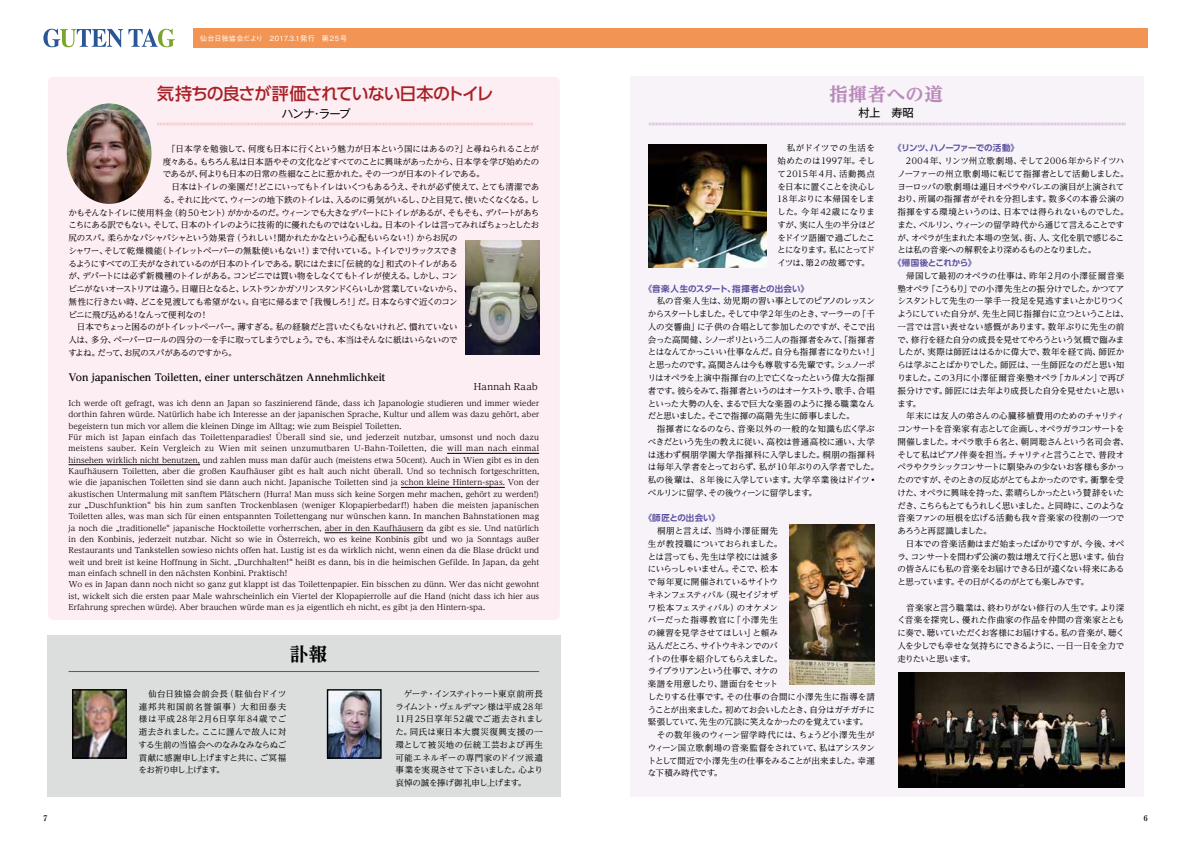
<style>
.page{position:relative;width:1191px;height:842px;background:#fff}
.page>*{position:absolute;margin:0;border:0;box-sizing:border-box;transform-origin:0 0}
.t1{font:700 expanded 18.4px "UD Reimin Pro";letter-spacing:.035em;color:#ba89bb}
.t2{font:700 expanded 18.4px "UD Reimin Pro";color:#000}
.t3{font:500 17px "UD Shin Go Pro";letter-spacing:-.065em;color:#a72126}
.t4{font:11.3px "Gothic MB101 Pr 5";letter-spacing:-.06em;color:#000}
.t5{font:700 9.9px "UD Reimin Pro";letter-spacing:-.005em;color:#000}
.t6{font:9.2px "UD Reimin Pro";letter-spacing:.02em;color:#000}
.t7{font:8.5px/12.8px "UD Reimin Pro";letter-spacing:-.055em;color:#000;text-align:justify}
.t8{font:8.5px/12.8px "UD Reimin Pro";letter-spacing:-.035em;color:#000}
.t9{font:8.5px "UD Reimin Pro";letter-spacing:-.075em;color:#000}
.t10{font:8.5px "UD Reimin Pro";letter-spacing:-.105em;color:#000}
.t11{font:8.5px "UD Reimin Pro";letter-spacing:-.09em;color:#000}
.t12{font:8.5px "UD Reimin Pro";letter-spacing:-.025em;color:#000}
.t13{font:700 8.5px "UD Shin Go Pro De";letter-spacing:-.015em;color:#584c9d}
.t14{font:700 8.5px "UD Shin Go Pro De";letter-spacing:-.085em;color:#584c9d}
.t15{font:700 8.5px "UD Shin Go Pro De";letter-spacing:-.06em;color:#584c9d}
.t16{font:8.5px "UD Reimin Pro";letter-spacing:-.08em;color:#000}
.t17{font:700 8.5px "UD Shin Go Pro De";letter-spacing:-.005em;color:#584c9d}
.t18{font:7.8px/11.3px "UD Reimin Pro";letter-spacing:.01em;color:#000}
.t19{font:700 7.8px "Ryumin Pr 5";color:#000}
.t20{font:500 7.1px "Gothic BBB Pr 5";letter-spacing:.04em;color:#fff}
</style>
<div class="page">
<div style="left:595px;top:28px;width:553px;height:20px;background:#f29554"></div>
<svg style="left:43px;top:29px;width:132px;height:18px"></svg>
<div style="left:193px;top:28px;width:402px;height:20px;background:#f29554"></div>
<div style="left:630px;top:76px;width:513px;height:720px;background:#f7f3f8"></div>
<svg style="left:649px;top:122px;width:476px;height:4px"></svg>
<img style="left:648px;top:144px;width:118px;height:124px">
<img style="left:898px;top:672px;width:226px;height:115px">
<img style="left:789px;top:524px;width:85px;height:160px">
<div style="left:47px;top:635px;width:513px;height:161px;background:#dcdddd"></div>
<img style="left:329px;top:691px;width:50px;height:66px">
<div style="left:327px;top:689px;width:54px;height:70px;border:1px solid #000"></div>
<img style="left:74px;top:691px;width:51px;height:66px">
<div style="left:72px;top:689px;width:55px;height:70px;border:1px solid #000"></div>
<hr style="left:69px;top:671px;width:470px;height:1px;background:#565956">
<div style="left:48px;top:77px;width:512px;height:543px;background:#fdeef3;border-radius:6px"></div>
<img style="left:465px;top:241px;width:74px;height:113px">
<img style="left:67px;top:103px;width:84px;height:101px">
<hr style="left:447px;top:453px;width:92px;height:1px;background:#000">
<hr style="left:69px;top:464px;width:131px;height:1px;background:#000">
<hr style="left:401px;top:487px;width:104px;height:1px;background:#000">
<hr style="left:325px;top:533px;width:98px;height:1px;background:#000">
<svg style="left:157px;top:122px;width:376px;height:4px"></svg>
<p class="t20" style="left:200px;top:33px;width:149px">仙台日独協会だより　2017.3.1発行　第25号</p>
<h2 class="t3" style="left:157px;top:80px;width:338px">気持ちの良さが評価されていない日本のトイレ</h2>
<h3 class="t4" style="left:282px;top:104px;width:70px">ハンナ・ラープ</h3>
<h1 class="t1" style="left:829px;top:79px;width:115px">指揮者への道</h1>
<h3 class="t4" style="left:858px;top:103px;width:57px">村上　寿昭</h3>
<p class="t7" style="left:777px;top:141px;width:99px">　私がドイツでの生活を始めたのは1997年。そして2015年４月、活動拠点を日本に置くことを決心し18年ぶりに本帰国をしました。今年 42歳になりますが、実に人生の半分ほどをドイツ語圏で過ごしたことになります。私にとってドイツは、第２の故郷です。</p>
<p class="t13" style="left:643px;top:282px;width:167px">《音楽人生のスタート、指揮者との出会い》</p>
<p class="t7" style="left:648px;top:295px;width:233px;text-align:left">　私の音楽人生は、幼児期の習い事としてのピアノのレッスンからスタートしました。そして中学２年生のとき、マーラーの「千人の交響曲」に子供の合唱として参加したのですが、そこで出会った高関健、シノーポリという二人の指揮者をみて、「指揮者とはなんてかっこいい仕事なんだ。自分も指揮者になりたい！」と思ったのです。高関さんは今も尊敬する先輩です。シュノーポリはオペラを上演中指揮台の上で亡くなったという偉大な指揮者です。彼らをみて、指揮者というのはオーケストラ、歌手、合唱といった大勢の人を、まるで巨大な楽器のように操る職業なんだと思いました。そこで指揮の高階先生に師事しました。<br>　指揮者になるのなら、音楽以外の一般的な知識も広く学ぶべきだという先生の教えに従い、高校は普通高校に通い、大学は迷わず桐朋学園大学指揮科に入学しました。桐朋の指揮科は毎年入学者をとっておらず、私が10 年ぶりの入学者でした。私の後輩は、８年後に入学しています。大学卒業後はドイツ •ベルリンに留学、その後ウィーンに留学します。</p>
<p class="t17" style="left:643px;top:511px;width:78px">《師匠との出会い》</p>
<p class="t7" style="left:647px;top:524px;width:229px;text-align:left">　桐朋と言えば、当時小澤征爾先<br>生が教授職についておられました。<br>とは言っても、先生は学校には滅多<br>にいらっしゃいません。そこで、松本<br>で毎年夏に開催されているサイトウ<br>キネンフェスティバル（現セイジオザ<br>ワ松本フェスティバル）のオケメン<br>バーだった指導教官に「小澤先生<br>の練習を見学させてほしい」と頼み<br>込んだところ、サイトウキネンでのバ<br>イトの仕事を紹介してもらえました。<br>ライブラリアンという仕事で、オケの<br>楽譜を用意したり、譜面台をセット<br>したりする仕事です。その仕事の合間に小澤先生に指導を請うことが出来ました。初めてお会いしたとき、自分はガチガチに緊張していて、先生の冗談に笑えなかったのを覚えています。　その数年後のウィーン留学時代には、ちょうど小澤先生がウィーン国立歌劇場の音楽監督をされていて、私はアシスタントとして間近で小澤先生の仕事をみることが出来ました。幸運な下積み時代です。</p>
<p class="t14" style="left:893px;top:141px;width:127px">《リンツ、ハノーファーでの活動》</p>
<p class="t8" style="left:897px;top:154px;width:233px">　2004年、リンツ州立歌劇場、そして2006年からドイツハノーファーの州立歌劇場に転じて指揮者として活動しました。ヨーロッパの歌劇場は連日オペラやバレエの演目が上演されており、所属の指揮者がそれを分担します。数多くの本番公演の指揮をする環境というのは、日本では得られないものでした。また、ベルリン、ウィーンの留学時代から通じて言えることですが、オペラが生まれた本場の空気、街、人、文化を肌で感じることは私の音楽への解釈をより深めるものとなりました。</p>
<p class="t15" style="left:893px;top:256px;width:84px">《帰国後とこれから》</p>
<p class="t7" style="left:897px;top:269px;width:233px;text-align:left">　帰国して最初のオペラの仕事は、昨年２月の小澤征爾音楽塾オペラ「こうもり」での小澤先生との振分けでした。かつてアシスタントして先生の一挙手一投足を見逃すまいとかじりつくようにしていた自分が、先生と同じ指揮台に立つということは、一言では言い表せない感慨があります。数年ぶりに先生の前で、修行を経た自分の成長を見せてやろうという気概で臨みましたが、実際は師匠ははるかに偉大で、数年を経て尚、師匠からは学ぶことばかりでした。師匠は、一生師匠なのだと思い知りました。この３月に小澤征爾音楽塾オペラ「カルメン」で再び振分けです。師匠には去年より成長した自分を見せたいと思います。<br>　年末には友人の弟さんの心臓移植費用のためのチャリティコンサートを音楽家有志として企画し、オペラガラコンサートを開催しました。オペラ歌手 6 名と、朝岡聡さんという名司会者、そして私はピアノ伴奏を担当。チャリティと言うことで、普段オペラやクラシックコンサートに馴染みの少ないお客様も多かったのですが、そのときの反応がとてもよかったのです。衝撃を受けた、オペラに興味を持った、素晴らしかったという賛辞をいただき、こちらもとてもうれしく思いました。と同時に、このような音楽ファンの垣根を広げる活動も我々音楽家の役割の一つであろうと再認識しました。<br>　日本での音楽活動はまだ始まったばかりですが、今後、オペラ、コンサートを問わず公演の数は増えて行くと思います。仙台の皆さんにも私の音楽をお届けできる日が遠くない将来にあると思っています。その日がくるのがとても楽しみです。</p>
<p class="t7" style="left:897px;top:601px;width:229px">　音楽家と言う職業は、終わりがない修行の人生です。より深く音楽を探究し、優れた作曲家の作品を仲間の音楽家とともに奏で、聴いていただくお客様にお届けする。私の音楽が、聴く人を少しでも幸せな気持ちにできるように、一日一日を全力で</p>
<p class="t12" style="left:163px;top:142px;width:378px">　「日本学を勉強して、何度も日本に行くという魅力が日本という国にはあるの？」と尋ねられることが</p>
<p class="t7" style="left:163px;top:155px;width:378px">度々ある。もちろん私は日本語やその文化などすべてのことに興味があったから、日本学を学び始めたの</p>
<p class="t7" style="left:163px;top:167px;width:323px">であるが、何よりも日本の日常の些細なことに惹かれた。その一つが日本のトイレである。</p>
<p class="t7" style="left:163px;top:180px;width:378px">　日本はトイレの楽園だ！どこにいってもトイレはいくつもあるうえ、それが必ず使えて、とても清潔であ</p>
<p class="t9" style="left:163px;top:193px;width:378px">る。それに比べて、ウィーンの地下鉄のトイレは、入るのに勇気がいるし、ひと目見て、使いたくなくなる。し</p>
<p class="t7" style="left:68px;top:206px;width:472px">かもそんなトイレに使用料金（約 50 セント）がかかるのだ。ウィーンでも大きなデパートにトイレがあるが、そもそも、デパートがあち</p>
<p class="t9" style="left:68px;top:218px;width:472px">こちにある訳でもない。そして、日本のトイレのように技術的に優れたものではないしね。日本のトイレは言ってみればちょっとしたお</p>
<p class="t7" style="left:68px;top:231px;width:390px">尻のスパ。柔らかなパシャパシャという効果音（うれしい！聞かれたかなという心配もいらない！）からお尻の</p>
<p class="t11" style="left:68px;top:244px;width:391px">シャワー、そして乾燥機能（トイレットペーパーの無駄使いもない！）まで付いている。トイレでリラックスでき</p>
<p class="t7" style="left:68px;top:257px;width:391px">るようにすべての工夫がなされているのが日本のトイレである。駅にはたまに「伝統的な」和式のトイレがある</p>
<p class="t7" style="left:68px;top:270px;width:390px">が、デパートには必ず新機種のトイレがある。コンビニでは買い物をしなくてもトイレが使える。しかし、コン</p>
<p class="t10" style="left:68px;top:282px;width:395px">ビニがないオーストリアは違う。日曜日となると、レストランかガソリンスタンドくらいしか営業していないから、</p>
<p class="t7" style="left:68px;top:295px;width:390px">無性に行きたい時、どこを見渡しても希望がない。自宅に帰るまで「我慢しろ！」だ。日本ならすぐ近くのコン</p>
<p class="t7" style="left:68px;top:308px;width:141px">ビニに飛び込める！なんって便利なの！</p>
<p class="t7" style="left:68px;top:321px;width:390px">　日本でちょっと困るのがトイレットペーパー。薄すぎる。私の経験だと言いたくもないけれど、慣れていない</p>
<p class="t7" style="left:68px;top:333px;width:390px">人は、多分、ペーパーロールの四分の一を手に取ってしまうでしょう。でも、本当はそんなに紙はいらないので</p>
<p class="t7" style="left:68px;top:346px;width:170px">すよね。だって、お尻のスパがあるのですから。</p>
<p class="t5" style="left:68px;top:369px;width:318px">Von japanischen Toiletten, einer unterschätzen Annehmlichkeit</p>
<p class="t6" style="left:474px;top:379px;width:65px">Hannah Raab</p>
<p class="t18" style="left:68px;top:397px;width:472px">Ich werde oft gefragt, was ich denn an Japan so faszinierend fände, dass ich Japanologie studieren und immer wieder dorthin fahren würde. Natürlich habe ich Interesse an der japanischen Sprache, Kultur und allem was dazu gehört, aber begeistern tun mich vor allem die kleinen Dinge im Alltag; wie zum Beispiel Toiletten.<br>Für mich ist Japan einfach das Toilettenparadies! Überall sind sie, und jederzeit nutzbar, umsonst und noch dazu meistens sauber. Kein Vergleich zu Wien mit seinen unzumutbaren U-Bahn-Toiletten, die will man nach einmal hinsehen wirklich nicht benutzen, und zahlen muss man dafür auch (meistens etwa 50cent). Auch in Wien gibt es in den Kaufhäusern Toiletten, aber die großen Kaufhäuser gibt es halt auch nicht überall. Und so technisch fortgeschritten, wie die japanischen Toiletten sind sie dann auch nicht. Japanische Toiletten sind ja schon kleine Hintern-spas. Von der akustischen Untermalung mit sanftem Plätschern (Hurra! Man muss sich keine Sorgen mehr machen, gehört zu werden!) zur „Duschfunktion“ bis hin zum sanften Trockenblasen (weniger Klopapierbedarf!) haben die meisten japanischen Toiletten alles, was man sich für einen entspannten Toilettengang nur wünschen kann. In manchen Bahnstationen mag ja noch die „traditionelle“ japanische Hocktoilette vorherrschen, aber in den Kaufhäusern da gibt es sie. Und natürlich in den Konbinis, jederzeit nutzbar. Nicht so wie in Österreich, wo es keine Konbinis gibt und wo ja Sonntags außer Restaurants und Tankstellen sowieso nichts offen hat. Lustig ist es da wirklich nicht, wenn einen da die Blase drückt und weit und breit ist keine Hoffnung in Sicht. „Durchhalten!“ heißt es dann, bis in die heimischen Gefilde. In Japan, da geht man einfach schnell in den nächsten Konbini. Praktisch!<br>Wo es in Japan dann noch nicht so ganz gut klappt ist das Toilettenpapier. Ein bisschen zu dünn. Wer das nicht gewohnt ist, wickelt sich die ersten paar Male wahrscheinlich ein Viertel der Klopapierrolle auf die Hand (nicht dass ich hier aus Erfahrung sprechen würde). Aber brauchen würde man es ja eigentlich eh nicht, es gibt ja den Hintern-spa.</p>
<h1 class="t2" style="left:290px;top:639px;width:39px">訃報</h1>
<p class="t16" style="left:897px;top:651px;width:79px">走りたいと思います。</p>
<p class="t7" style="left:139px;top:687px;width:149px">　仙台日独協会前会長（駐仙台ドイツ連邦共和国前名誉領事）大和田泰夫様は平成28年2月6日享年84歳でご逝去されました。ここに謹んで故人に対する生前の当協会へのなみなみならぬご貢献に感謝申し上げますと共に、ご冥福をお祈り申し上げます。</p>
<p class="t7" style="left:395px;top:687px;width:149px">　ゲーテ・インスティトゥート東京前所長ライムント・ヴェルデマン様は平成 28 年11月25日享年52歳でご逝去されました。同氏は東日本大震災復興支援の一環として被災地の伝統工芸および再生可能エネルギーの専門家のドイツ派遣事業を実現させて下さいました。心より哀悼の誠を捧げ御礼申し上げます。</p>
<p class="t19" style="left:43px;top:811px;width:5px">7</p>
<p class="t19" style="left:1143px;top:811px;width:5px">6</p>
</div>
